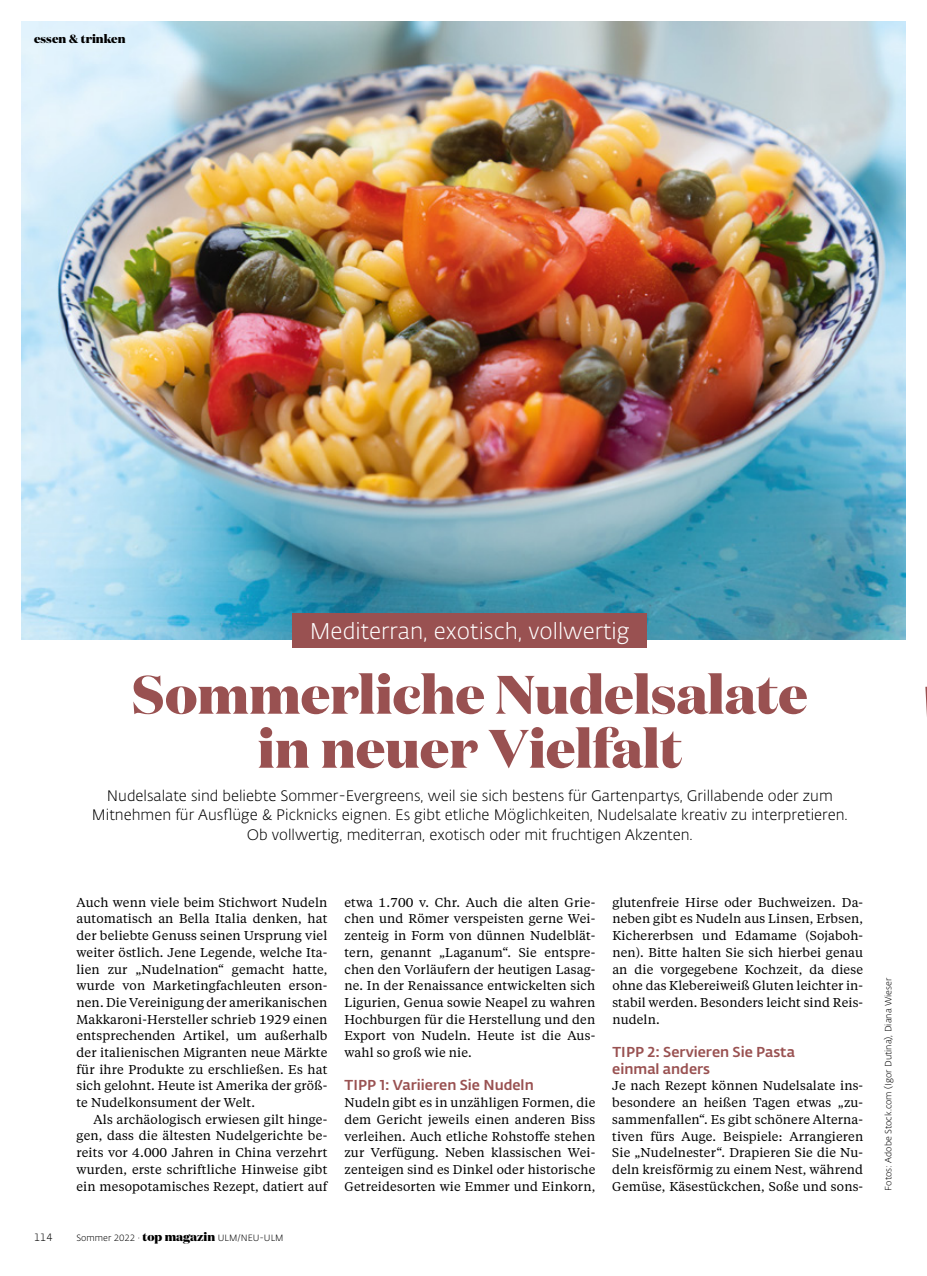
<style>
.page{position:relative;width:927px;height:1276px;background:#fff}
.page>*{position:absolute;margin:0;border:0;box-sizing:border-box;transform-origin:0 0}
.t1{font:800 54px/54px "Domaine Display";color:#995151;text-align:center}
.t2{font:300 22.5px "Fedra Sans Alt Std";color:#fff}
.t3{font:300 15px/19.5px "Fedra Sans Alt Std";color:#000;text-align:center}
.t4{font:500 14.25px/16.6px "Fedra Sans Alt Std";color:#995151}
.t5{font:12.75px/16.6px "Tiempos Text";letter-spacing:.01em;color:#000;text-align:justify}
.t6{font:800 12px "Domaine Display";color:#000}
.t7{font:300 10.5px "Fedra Sans Alt Std";color:#000}
.t8{font:300 9px "Fedra Sans Alt Std";color:#000}
.s1{font-family:"Domaine Display";font-weight:800;font-size:12px}
</style>
<div class="page">
<svg style="left:925px;top:687px;width:2px;height:30px"></svg>
<img style="left:21px;top:21px;width:885px;height:618px">
<div style="left:293px;top:614px;width:354px;height:34px;background:#995151"></div>
<p class="t6" style="left:34px;top:31px;width:93px">essen &amp; trinken</p>
<h2 class="t2" style="left:310px;top:617px;width:322px">Mediterran, exotisch, vollwertig</h2>
<h1 class="t1" style="left:132px;top:667px;width:677px">Sommerliche Nudelsalate in neuer Vielfalt</h1>
<p class="t3" style="left:92px;top:786px;width:757px">Nudelsalate sind beliebte Sommer-Evergreens, weil sie sich bestens für Gartenpartys, Grillabende oder zum<br>Mitnehmen für Ausflüge &amp; Picknicks eignen. Es gibt etliche Möglichkeiten, Nudelsalate kreativ zu interpretieren.<br>Ob vollwertig, mediterran, exotisch oder mit fruchtigen Akzenten.</p>
<p class="t5" style="left:77px;top:893px;width:252px">Auch wenn viele beim Stichwort Nudeln automatisch an Bella Italia denken, hat der beliebte Genuss seinen Ursprung viel weiter östlich. Jene Legende, welche Ita&shy;lien zur „Nudelnation“ gemacht hatte, wurde von Marketingfachleuten erson&shy;nen. Die Vereinigung der amerikanischen Makkaroni-Hersteller schrieb 1929 einen entsprechenden Artikel, um außerhalb der italienischen Migranten neue Märkte für ihre Produkte zu erschließen. Es hat sich gelohnt. Heute ist Amerika der größ&shy;te Nudelkonsument der Welt.</p>
<p class="t5" style="left:77px;top:1110px;width:252px;text-indent:17px">Als archäologisch erwiesen gilt hinge&shy;gen, dass die ältesten Nudelgerichte be&shy;reits vor 4.000 Jahren in China verzehrt wurden, erste schriftliche Hinweise gibt ein mesopotamisches Rezept, datiert auf</p>
<p class="t7" style="left:34px;top:1230px;width:20px">114</p>
<p class="t8" style="left:77px;top:1232px;width:209px">Sommer 2022 · <span class="s1">top magazin</span> ULM/NEU-ULM</p>
<p class="t5" style="left:344px;top:893px;width:252px">etwa 1.700 v. Chr. Auch die alten Grie&shy;chen und Römer verspeisten gerne Wei&shy;zenteig in Form von dünnen Nudelblät&shy;tern, genannt „Laganum“. Sie entspre&shy;chen den Vorläufern der heutigen Lasag&shy;ne. In der Renaissance entwickelten sich Ligurien, Genua sowie Neapel zu wahren Hochburgen für die Herstellung und den Export von Nudeln. Heute ist die Aus&shy;wahl so groß wie nie.</p>
<p class="t4" style="left:344px;top:1077px;width:191px">TIPP 1: Variieren Sie Nudeln</p>
<p class="t5" style="left:344px;top:1093px;width:252px">Nudeln gibt es in unzähligen Formen, die dem Gericht jeweils einen anderen Biss verleihen. Auch etliche Rohstoffe stehen zur Verfügung. Neben klassischen Wei&shy;zenteigen sind es Dinkel oder historische Getreidesorten wie Emmer und Einkorn,</p>
<p class="t5" style="left:612px;top:893px;width:252px">glutenfreie Hirse oder Buchweizen. Da&shy;neben gibt es Nudeln aus Linsen, Erbsen, Kichererbsen und Edamame (Sojaboh&shy;nen). Bitte halten Sie sich hierbei genau an die vorgegebene Kochzeit, da diese ohne das Klebereiweiß Gluten leichter in&shy;stabil werden. Besonders leicht sind Reis&shy;nudeln.</p>
<p class="t4" style="left:612px;top:1044px;width:184px">TIPP 2: Servieren Sie Pasta einmal anders</p>
<p class="t5" style="left:612px;top:1077px;width:252px">Je nach Rezept können Nudelsalate ins&shy;besondere an heißen Tagen etwas „zu&shy;sammenfallen“. Es gibt schönere Alterna&shy;tiven fürs Auge. Beispiele: Arrangieren Sie „Nudelnester“. Drapieren Sie die Nu&shy;deln kreisförmig zu einem Nest, während Gemüse, Käsestückchen, Soße und sons-</p>
<p class="t8" style="left:883px;top:1190px;width:214px;rotate:-90deg">Fotos: Adobe Stock.com (Igor Dutina), Diana Wieser</p>
</div>
